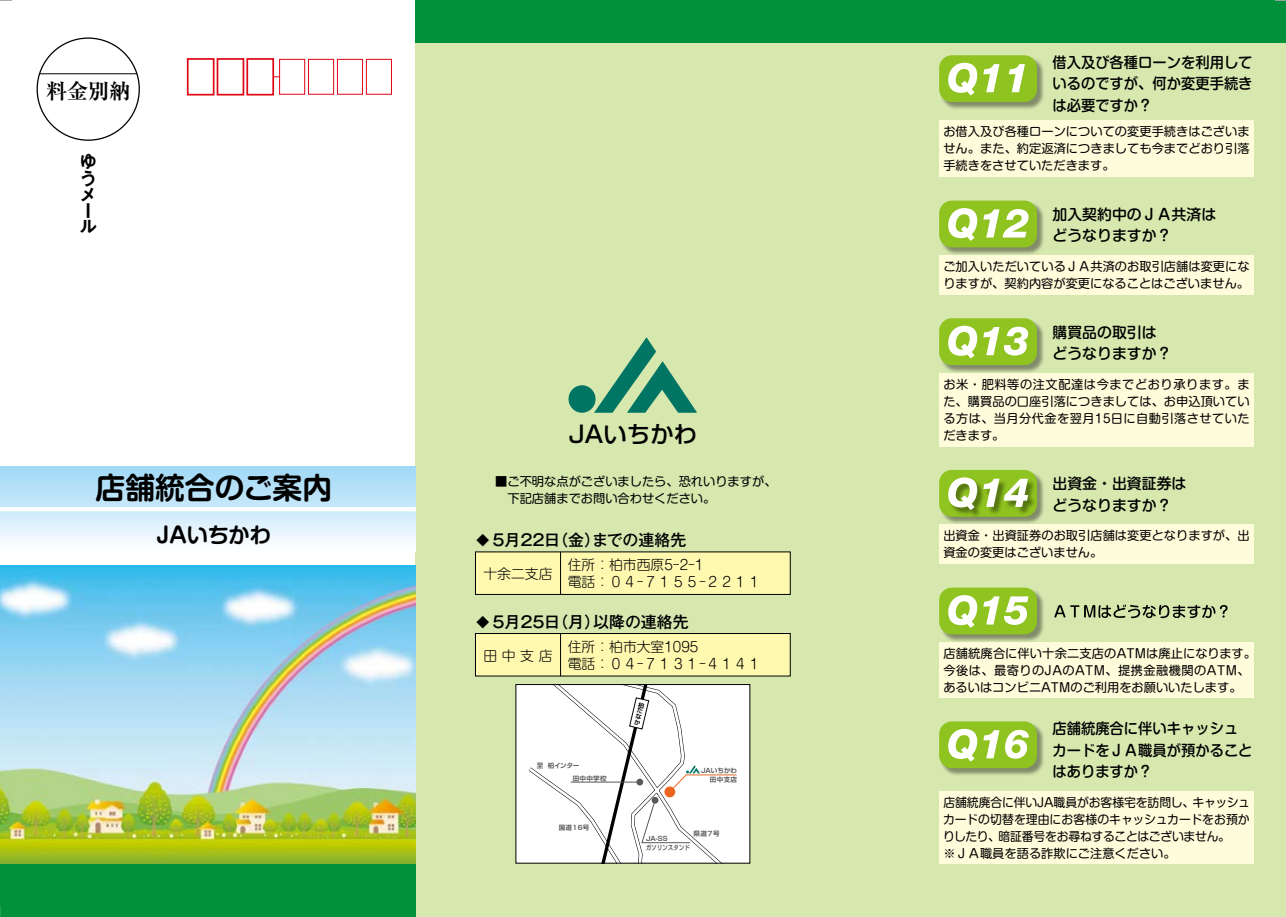
<style>
.page{position:relative;width:1286px;height:917px;background:#fff}
.page>*{position:absolute;margin:0;border:0;box-sizing:border-box;transform-origin:0 0}
.t1{font:700 29.7px "Shin M Go Pr 6 De";color:#000}
.t2{font:500 23.4px "Shin Go Pr 6";color:#000}
.t3{font:700 21.3px "Shin M Go Pr 6 De";color:#000}
.t4{font:700 21.3px "Ryumin Pr 6";color:#000}
.t5{font:700 16.95px/16.5px "Gothic MB101 Pr 6 De";color:#000}
.t6{font:500 15.9px "Gothic MB101 Pr 6";color:#000}
.t7{font:500 14.85px/21.3px "Shin M Go Pr 6";color:#000;text-align:justify;scale:.96 1}
.t8{font:500 14.85px/21.3px "Shin M Go Pr 6";color:#000}
.t9{font:300 13.8px/17px "Shin M Go Pr 6";color:#000}
.t10{font:12.15px/17px "Shin M Go Pr 6";color:#000}
.t11{font:700 6.6px/8.9px "Shin Go Pr 6 De";letter-spacing:.05em;color:#595757}
.t12{font:700 6.6px/8.9px "Shin Go Pr 6 De";color:#595757;text-align:right}
.t13{font:700 6px/6px "Shin Go Pr 6 De";color:#000;text-align:justify}
.s1{font-size:12.75px}
</style>
<div class="page">
<div style="left:416px;top:0;width:869px;height:917px;background:#d7e8af"></div>
<div style="left:416px;top:0;width:869px;height:42px;background:#00913a"></div>
<svg style="left:594px;top:337px;width:103px;height:76px"></svg>
<div style="left:568px;top:385px;width:27px;height:28px;background:#007564;border-radius:50%"></div>
<div style="left:0;top:863px;width:416px;height:54px;background:#00913a"></div>
<div style="left:187px;top:58px;width:27px;height:38px;border:2px solid #df0615"></div>
<div style="left:217px;top:58px;width:27px;height:38px;border:2px solid #df0615"></div>
<div style="left:246px;top:58px;width:28px;height:38px;border:2px solid #df0615"></div>
<div style="left:279px;top:59px;width:26px;height:36px;border:1px solid #df0615"></div>
<div style="left:308px;top:59px;width:26px;height:36px;border:1px solid #df0615"></div>
<div style="left:337px;top:59px;width:26px;height:36px;border:1px solid #df0615"></div>
<div style="left:366px;top:59px;width:26px;height:36px;border:1px solid #df0615"></div>
<div style="left:0;top:466px;width:416px;height:85px;background:linear-gradient(to bottom,#9cd7f6,#fcfeff)"></div>
<hr style="left:0;top:507px;width:416px;height:4px;background:#fff">
<img style="left:0;top:565px;width:416px;height:298px">
<hr style="left:40px;top:73px;width:97px;height:1px;background:#000">
<img style="left:939px;top:470px;width:105px;height:53px">
<div style="left:939px;top:470px;width:98px;height:47px;background:#8fc31f;border-radius:13px"></div>
<img style="left:947px;top:476px;width:90px;height:43px">
<svg style="left:948px;top:477px;width:29px;height:33px"></svg>
<svg style="left:983px;top:479px;width:45px;height:28px"></svg>
<div style="left:939px;top:524px;width:314px;height:40px;background:#fffcdb"></div>
<div style="left:475px;top:552px;width:315px;height:42px;background:#fff9b0"></div>
<hr style="left:560px;top:552px;width:1px;height:42px;background:#000">
<div style="left:475px;top:552px;width:315px;height:43px;border:1px solid #000"></div>
<div style="left:475px;top:633px;width:315px;height:43px;background:#fff9b0"></div>
<hr style="left:560px;top:633px;width:1px;height:43px;background:#000">
<div style="left:475px;top:633px;width:315px;height:43px;border:1px solid #000"></div>
<div style="left:939px;top:120px;width:314px;height:57px;background:#fffcdb"></div>
<img style="left:939px;top:56px;width:105px;height:53px">
<div style="left:939px;top:55px;width:98px;height:47px;background:#8fc31f;border-radius:13px"></div>
<svg style="left:948px;top:63px;width:29px;height:32px"></svg>
<svg style="left:983px;top:64px;width:16px;height:28px"></svg>
<svg style="left:1008px;top:64px;width:17px;height:28px"></svg>
<div style="left:939px;top:255px;width:314px;height:39px;background:#fffcdb"></div>
<img style="left:939px;top:200px;width:105px;height:54px">
<div style="left:939px;top:201px;width:98px;height:46px;background:#8fc31f;border-radius:13px"></div>
<svg style="left:948px;top:208px;width:29px;height:33px"></svg>
<svg style="left:983px;top:209px;width:45px;height:28px"></svg>
<div style="left:939px;top:373px;width:314px;height:73px;background:#fffcdb"></div>
<img style="left:939px;top:319px;width:105px;height:53px">
<div style="left:939px;top:318px;width:98px;height:47px;background:#8fc31f;border-radius:13px"></div>
<svg style="left:948px;top:326px;width:29px;height:32px"></svg>
<svg style="left:983px;top:327px;width:45px;height:28px"></svg>
<img style="left:939px;top:722px;width:105px;height:53px">
<div style="left:939px;top:721px;width:98px;height:47px;background:#8fc31f;border-radius:13px"></div>
<svg style="left:948px;top:729px;width:29px;height:32px"></svg>
<svg style="left:983px;top:730px;width:16px;height:28px"></svg>
<svg style="left:1005px;top:730px;width:23px;height:29px"></svg>
<div style="left:939px;top:791px;width:314px;height:72px;background:#fffcdb"></div>
<div style="left:939px;top:642px;width:314px;height:55px;background:#fffcdb"></div>
<svg style="left:1054px;top:604px;width:173px;height:14px"></svg>
<img style="left:939px;top:590px;width:105px;height:51px">
<div style="left:939px;top:587px;width:98px;height:47px;background:#8fc31f;border-radius:13px"></div>
<svg style="left:948px;top:595px;width:29px;height:33px"></svg>
<svg style="left:983px;top:596px;width:45px;height:29px"></svg>
<div style="left:516px;top:684px;width:234px;height:179px;background:#fff"></div>
<svg style="left:528px;top:686px;width:209px;height:175px"></svg>
<svg style="left:0;top:0;width:12px;height:1px"></svg>
<svg style="left:1275px;top:0;width:11px;height:14px"></svg>
<svg style="left:1285px;top:904px;width:1px;height:13px"></svg>
<h3 class="t4" style="left:46px;top:74px;width:87px">料金別納</h3>
<h3 class="t5" style="left:80px;top:152px;width:18px">ゆうメール</h3>
<h1 class="t1" style="left:96px;top:463px;width:238px">店舗統合のご案内</h1>
<h3 class="t3" style="left:157px;top:517px;width:116px">JAいちかわ</h3>
<h2 class="t2" style="left:568px;top:415px;width:130px">JAいちかわ</h2>
<p class="t10" style="left:495px;top:472px;width:283px">■ご不明な点がございましたら、恐れいりますが、　下記店舗までお問い合わせください。</p>
<h3 class="t6" style="left:476px;top:527px;width:211px"><span class="s1">◆</span> 5月22日（金）までの連絡先</h3>
<p class="t9" style="left:483px;top:565px;width:71px">十余二支店</p>
<p class="t9" style="left:567px;top:556px;width:195px">住所：柏市西原5-2-1<br>電話：０４-７１５５-２２１１</p>
<h3 class="t6" style="left:476px;top:608px;width:214px"><span class="s1">◆</span> 5月25日（月）以降の連絡先</h3>
<p class="t9" style="left:483px;top:646px;width:71px">田中支店</p>
<p class="t9" style="left:567px;top:637px;width:195px">住所：柏市大室1095　<br>電話：０４-７１３１-４１４１</p>
<p class="t11" style="left:537px;top:761px;width:44px">至 柏インター</p>
<p class="t11" style="left:572px;top:773px;width:35px">田中中学校</p>
<p class="t11" style="left:558px;top:823px;width:32px">国道16号</p>
<p class="t13" style="left:639px;top:701px;width:5px;rotate:13deg">柏たなか</p>
<p class="t12" style="left:701px;top:766px;width:37px">JAいちかわ田中支店</p>
<p class="t11" style="left:693px;top:829px;width:28px">県道7号</p>
<p class="t11" style="left:646px;top:834px;width:45px">JA-SS<br>ガソリンスタンド</p>
<p class="t7" style="left:1052px;top:51px;width:210px">借入及び各種ローンを利用しているのですが、何か変更手続きは必要ですか？</p>
<p class="t10" style="left:943px;top:123px;width:308px;text-align:justify">お借入及び各種ローンについての変更手続きはございません。また、約定返済につきましても今までどおり引落手続きをさせていただきます。</p>
<p class="t8" style="left:1052px;top:203px;width:165px">加入契約中のＪＡ共済はどうなりますか？</p>
<p class="t10" style="left:943px;top:257px;width:308px">ご加入いただいているＪＡ共済のお取引店舗は変更になりますが、契約内容が変更になることはございません。</p>
<p class="t8" style="left:1052px;top:321px;width:121px">購買品の取引はどうなりますか？</p>
<p class="t10" style="left:943px;top:375px;width:308px;text-align:justify">お米・肥料等の注文配達は今までどおり承ります。また、購買品の口座引落につきましては、お申込頂いている方は、当月分代金を翌月15日に自動引落させていただきます。</p>
<p class="t8" style="left:1052px;top:472px;width:135px">出資金・出資証券はどうなりますか？</p>
<p class="t10" style="left:943px;top:526px;width:308px">出資金・出資証券のお取引店舗は変更となりますが、出資金の変更はございません。</p>
<p class="t10" style="left:943px;top:644px;width:314px">店舗統廃合に伴い十余二支店のATMは廃止になります。今後は、最寄りのJAのATM、提携金融機関のATM、あるいはコンビニATMのご利用をお願いいたします。</p>
<p class="t7" style="left:1052px;top:717px;width:210px;text-align:left">店舗統廃合に伴いキャッシュカードをＪＡ職員が預かることはありますか？</p>
<p class="t10" style="left:943px;top:793px;width:308px">店舗統廃合に伴いJA職員がお客様宅を訪問し、キャッシュカードの切替を理由にお客様のキャッシュカードをお預かりしたり、暗証番号をお尋ねすることはございません。<br>※ＪＡ職員を語る詐欺にご注意ください。</p>
</div>
